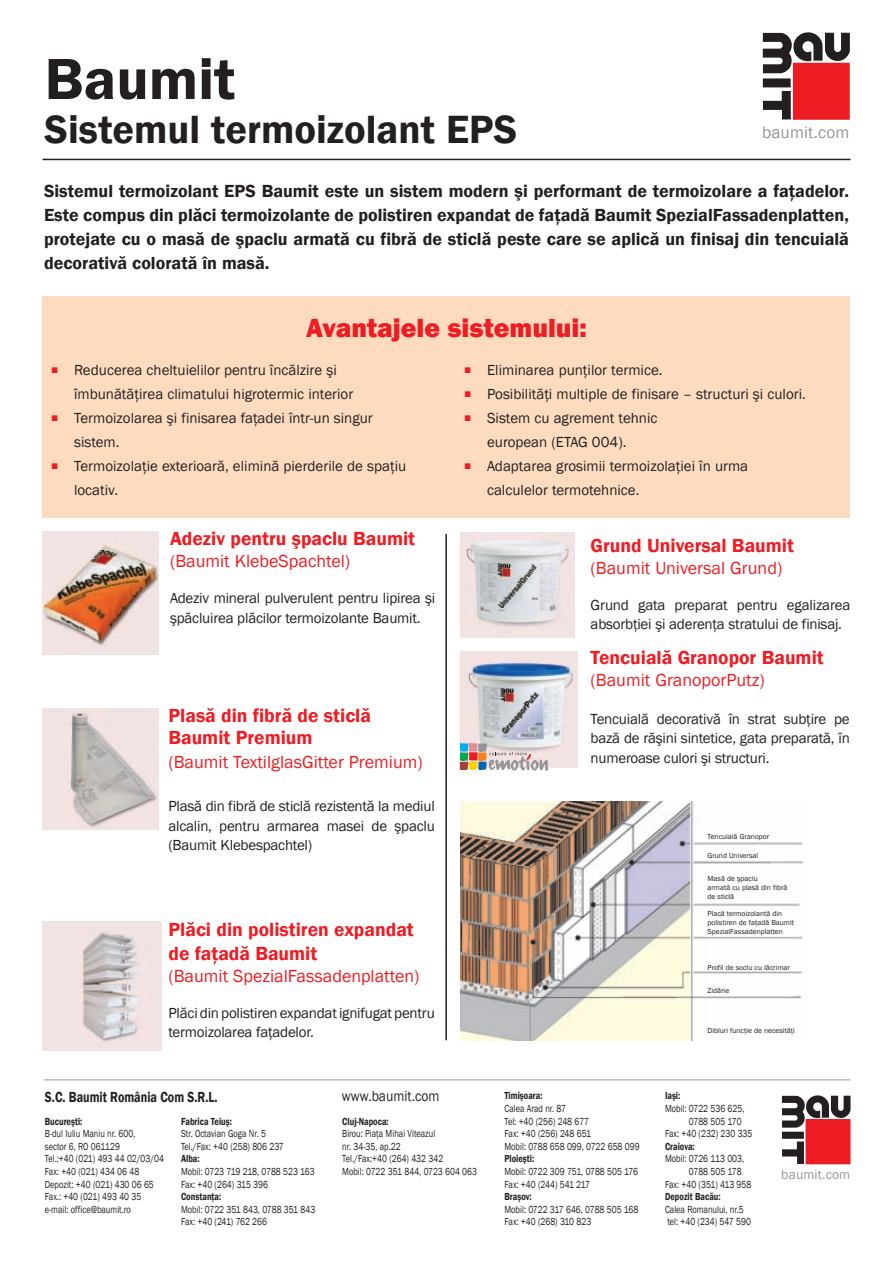
<style>
.page{position:relative;width:893px;height:1263px;background:#fff}
.page>*{position:absolute;margin:0;border:0;box-sizing:border-box;transform-origin:0 0}
.t1{font:600 60px "Franklin Gothic";color:#231f20}
.t2{font:600 40.5px "Franklin Gothic";color:#231f20}
.t3{font:800 27px "Franklin Gothic";color:#ee1d23}
.t4{font:600 19.5px/22.2px "Franklin Gothic";color:#ee1d23}
.t5{font:600 18px/24px "Franklin Gothic";color:#231f20;text-align:justify}
.t6{font:18px "Franklin Gothic";color:#ee1d23}
.t7{font:17.25px "Franklin Gothic";letter-spacing:.01em;color:#939598}
.t8{font:15px/19.5px "Franklin Gothic";color:#231f20}
.t9{font:600 15px "Franklin Gothic";color:#231f20;scale:.8 1}
.t10{font:15px "Franklin Gothic";color:#231f20;scale:.9 1}
.t11{font:13.5px "Franklin Gothic";letter-spacing:.01em;color:#939598}
.t12{font:10.5px/12.6px "Franklin Gothic";color:#231f20;scale:.8 1}
.t13{font:600 10.5px "Franklin Gothic";color:#231f20;scale:.8 1}
.t14{font:7.5px/9px "Franklin Gothic";color:#231f20}
.s1{font-size:12px;color:#ee1d23}
</style>
<div class="page">
<hr style="left:43px;top:159px;width:807px;height:1px;background:#231f20">
<img style="left:460px;top:801px;width:344px;height:239px">
<div style="left:43px;top:296px;width:807px;height:221px;background:#fddbbf"></div>
<svg style="left:763px;top:32px;width:87px;height:41px"></svg>
<div style="left:763px;top:78px;width:28px;height:9px;background:#231f20"></div>
<svg style="left:763px;top:91px;width:28px;height:28px"></svg>
<div style="left:793px;top:63px;width:56px;height:56px;background:#ee1d23"></div>
<hr style="left:445px;top:534px;width:2px;height:506px;background:#231f20">
<img style="left:43px;top:531px;width:115px;height:124px">
<img style="left:43px;top:708px;width:115px;height:122px">
<img style="left:43px;top:922px;width:119px;height:129px">
<img style="left:460px;top:533px;width:115px;height:104px">
<img style="left:461px;top:651px;width:116px;height:116px">
<svg style="left:459px;top:742px;width:89px;height:29px;background:#c7bdb7"></svg>
<hr style="left:44px;top:1079px;width:806px;height:1px;background:#939598">
<svg style="left:782px;top:1095px;width:68px;height:32px"></svg>
<div style="left:782px;top:1132px;width:22px;height:7px;background:#231f20"></div>
<svg style="left:782px;top:1141px;width:22px;height:23px"></svg>
<div style="left:806px;top:1120px;width:44px;height:44px;background:#ee1d23"></div>
<h1 class="t1" style="left:45px;top:42px;width:192px">Baumit</h1>
<h2 class="t2" style="left:45px;top:105px;width:474px">Sistemul termoizolant EPS</h2>
<p class="t7" style="left:762px;top:121px;width:89px">baumit.com</p>
<p class="t5" style="left:44px;top:179px;width:806px">Sistemul termoizolant EPS Baumit este un sistem modern şi performant de termoizolare a faţadelor.<br>Este compus din plăci termoizolante de polistiren expandat de faţadă Baumit SpezialFassadenplatten, protejate cu o masă de şpaclu armată cu fibră de sticlă peste care se aplică un finisaj din tencuială decorativă colorată în masă.</p>
<h3 class="t3" style="left:306px;top:310px;width:282px">Avantajele sistemului:</h3>
<p class="t8" style="left:74px;top:358px;width:281px;line-height:24px;text-indent:-23px"><span class="s1">■</span> Reducerea cheltuielilor pentru încălzire şi îmbunătăţirea climatului higrotermic interior</p>
<p class="t8" style="left:74px;top:406px;width:300px;line-height:24px;text-indent:-23px"><span class="s1">■</span> Termoizolarea şi finisarea faţadei într-un singur sistem.</p>
<p class="t8" style="left:74px;top:454px;width:334px;line-height:24px;text-indent:-23px"><span class="s1">■</span> Termoizolaţie exterioară, elimină pierderile de spaţiu locativ.</p>
<p class="t8" style="left:464px;top:360px;width:200px"><span class="s1">■</span> Eliminarea punţilor termice.</p>
<p class="t8" style="left:464px;top:384px;width:343px"><span class="s1">■</span> Posibilităţi multiple de finisare – structuri şi culori.</p>
<p class="t8" style="left:464px;top:406px;width:195px;line-height:24px;text-align:center"><span class="s1">■</span> Sistem cu agrement tehnic european (ETAG 004).</p>
<p class="t8" style="left:487px;top:454px;width:263px;line-height:24px;text-indent:-23px"><span class="s1">■</span> Adaptarea grosimii termoizolaţiei în urma calculelor termotehnice.</p>
<h3 class="t4" style="left:170px;top:528px;width:246px">Adeziv pentru şpaclu Baumit</h3>
<p class="t6" style="left:170px;top:550px;width:182px">(Baumit KlebeSpachtel)</p>
<p class="t8" style="left:170px;top:589px;width:267px">Adeziv mineral pulverulent pentru lipirea şi şpăcluirea plăcilor termoizolante Baumit.</p>
<h3 class="t4" style="left:168px;top:704px;width:204px">Plasă din fibră de sticlă<br>Baumit Premium</h3>
<p class="t6" style="left:168px;top:751px;width:256px">(Baumit TextilglasGitter Premium)</p>
<p class="t8" style="left:168px;top:797px;width:268px;text-align:justify">Plasă din fibră de sticlă rezistentă la mediul alcalin, pentru armarea masei de şpaclu (Baumit Klebespachtel)</p>
<h3 class="t4" style="left:168px;top:917px;width:247px;line-height:24px">Plăci din polistiren expandat de faţadă Baumit</h3>
<p class="t6" style="left:168px;top:964px;width:252px">(Baumit SpezialFassadenplatten)</p>
<p class="t8" style="left:168px;top:1003px;width:268px">Plăci din polistiren expandat ignifugat pentru termoizolarea faţadelor.</p>
<p class="t9" style="left:45px;top:1087px;width:217px">S.C. Baumit România Com S.R.L.</p>
<p class="t10" style="left:342px;top:1086px;width:110px">www.baumit.com</p>
<p class="t13" style="left:45px;top:1114px;width:48px">Bucureşti:</p>
<p class="t12" style="left:45px;top:1127px;width:151px">B-dul Iuliu Maniu nr. 600,<br>sector 6, RO 061129<br>Tel.:+40 (021) 493 44 02/03/04<br>Fax: +40 (021) 434 06 48<br>Depozit: +40 (021) 430 06 65<br>Fax.: +40 (021) 493 40 35 e-mail: office@baumit.ro</p>
<p class="t13" style="left:181px;top:1114px;width:65px">Fabrica Teiuş:</p>
<p class="t12" style="left:181px;top:1127px;width:130px">Str. Octavian Goga Nr. 5<br>Tel./Fax: +40 (258) 806 237</p>
<p class="t13" style="left:181px;top:1152px;width:25px">Alba:</p>
<p class="t12" style="left:181px;top:1165px;width:169px">Mobil: 0723 719 218, 0788 523 163<br>Fax: +40 (264) 315 396</p>
<p class="t13" style="left:181px;top:1190px;width:52px">Constanţa:</p>
<p class="t12" style="left:181px;top:1203px;width:169px">Mobil: 0722 351 843, 0788 351 843<br>Fax: +40 (241) 762 266</p>
<p class="t13" style="left:342px;top:1114px;width:60px">Cluj-Napoca:</p>
<p class="t12" style="left:342px;top:1127px;width:170px">Birou: Piaţa Mihai Viteazul<br>nr. 34-35, ap.22<br>Tel./Fax:+40 (264) 432 342<br>Mobil: 0722 351 844, 0723 604 063</p>
<h3 class="t4" style="left:591px;top:534px;width:205px">Grund Universal Baumit</h3>
<p class="t6" style="left:591px;top:557px;width:193px">(Baumit Universal Grund)</p>
<p class="t8" style="left:591px;top:595px;width:261px">Grund gata preparat pentru egalizarea absorbţiei şi aderenţa stratului de finisaj.</p>
<h3 class="t4" style="left:591px;top:646px;width:235px">Tencuială Granopor Baumit</h3>
<p class="t6" style="left:591px;top:669px;width:176px">(Baumit GranoporPutz)</p>
<p class="t8" style="left:591px;top:709px;width:261px;text-align:justify">Tencuială decorativă în strat subţire pe bază de răşini sintetice, gata preparată, în numeroase culori şi structuri.</p>
<p class="t13" style="left:504px;top:1089px;width:49px">Timişoara:</p>
<p class="t12" style="left:504px;top:1102px;width:170px">Calea Arad nr. 87<br>Tel: +40 (256) 248 677<br>Fax: +40 (256) 248 651<br>Mobil: 0788 658 099, 0722 658 099</p>
<p class="t13" style="left:504px;top:1152px;width:39px">Ploieşti:</p>
<p class="t12" style="left:504px;top:1165px;width:168px">Mobil: 0722 309 751, 0788 505 176<br>Fax: +40 (244) 541 217</p>
<p class="t13" style="left:504px;top:1190px;width:36px">Braşov:</p>
<p class="t12" style="left:504px;top:1203px;width:169px">Mobil: 0722 317 646, 0788 505 168<br>Fax: +40 (268) 310 823</p>
<p class="t14" style="left:707px;top:832px;width:63px">Tencuială Granopor</p>
<p class="t14" style="left:707px;top:874px;width:82px">Masă de şpaclu<br>armată cu plasă din fibră de sticlă</p>
<p class="t14" style="left:707px;top:909px;width:88px">Placă termoizolantă din polistiren de faţadă Baumit<br>SpezialFassadenplatten</p>
<p class="t14" style="left:707px;top:963px;width:84px">Profil de soclu cu lăcrimar</p>
<p class="t14" style="left:707px;top:986px;width:23px">Zidărie</p>
<p class="t14" style="left:707px;top:1026px;width:89px">Dibluri funcţie de necesităţi</p>
<p class="t14" style="left:707px;top:851px;width:52px">Grund Universal</p>
<p class="t13" style="left:665px;top:1089px;width:21px">Iaşi:</p>
<p class="t12" style="left:665px;top:1102px;width:101px">Mobil: 0722 536 625,</p>
<p class="t12" style="left:689px;top:1115px;width:68px">0788 505 170</p>
<p class="t12" style="left:665px;top:1127px;width:111px">Fax: +40 (232) 230 335</p>
<p class="t13" style="left:665px;top:1140px;width:39px">Craiova:</p>
<p class="t12" style="left:665px;top:1153px;width:101px">Mobil: 0726 113 003,</p>
<p class="t12" style="left:689px;top:1165px;width:68px">0788 505 178</p>
<p class="t12" style="left:665px;top:1178px;width:109px">Fax: +40 (351) 413 958</p>
<p class="t13" style="left:665px;top:1190px;width:71px">Depozit Bacău:</p>
<p class="t12" style="left:665px;top:1203px;width:109px">Calea Romanului, nr.5 tel: +40 (234) 547 590</p>
<p class="t11" style="left:781px;top:1166px;width:70px">baumit.com</p>
</div>
